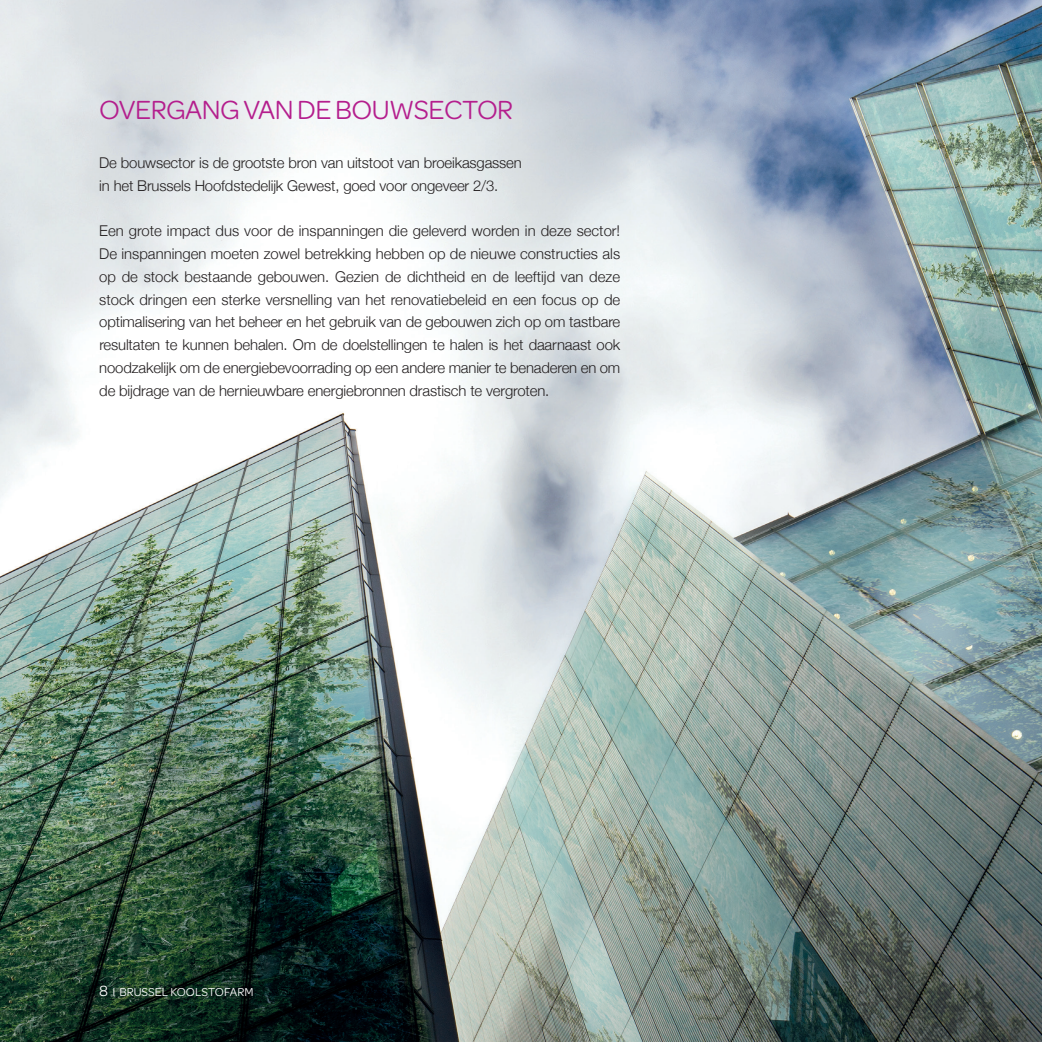
<style>
.page{position:relative;width:1042px;height:1042px;background:#fff}
.page>*{position:absolute;margin:0;border:0;box-sizing:border-box;transform-origin:0 0}
.t1{font:28px "Omnes";letter-spacing:-.02em;color:#b41e8d}
.t2{font:300 14.88px/22.8px "Helvetica Neue";letter-spacing:-.01em;color:#231f20}
.t3{font:12.25px "Omnes";color:#fff}
.s1{font-size:15.75px}
</style>
<div class="page">
<img style="left:0;top:0;width:1042px;height:1042px">
<h1 class="t1" style="left:99px;top:91px;width:415px">OVERGANG VAN DE BOUWSECTOR</h1>
<p class="t2" style="left:99px;top:150px;width:424px">De bouwsector is de grootste bron van uitstoot van broeikasgassen in het Brussels Hoofdstedelijk Gewest, goed voor ongeveer 2/3.</p>
<p class="t2" style="left:99px;top:219px;width:523px;text-align:justify">Een grote impact dus voor de inspanningen die geleverd worden in deze sector!<br>De inspanningen moeten zowel betrekking hebben op de nieuwe constructies als op de stock bestaande gebouwen. Gezien de dichtheid en de leeftijd van deze stock dringen een sterke versnelling van het renovatiebeleid en een focus op de optimalisering van het beheer en het gebruik van de gebouwen zich op om tastbare resultaten te kunnen behalen. Om de doelstellingen te halen is het daarnaast ook noodzakelijk om de energiebevoorrading op een andere manier te benaderen en om de bijdrage van de hernieuwbare energiebronnen drastisch te vergroten.</p>
<p class="t3" style="left:99px;top:983px;width:156px"><span class="s1">8</span> I BRUSSEL KOOLSTOFARM</p>
</div>
